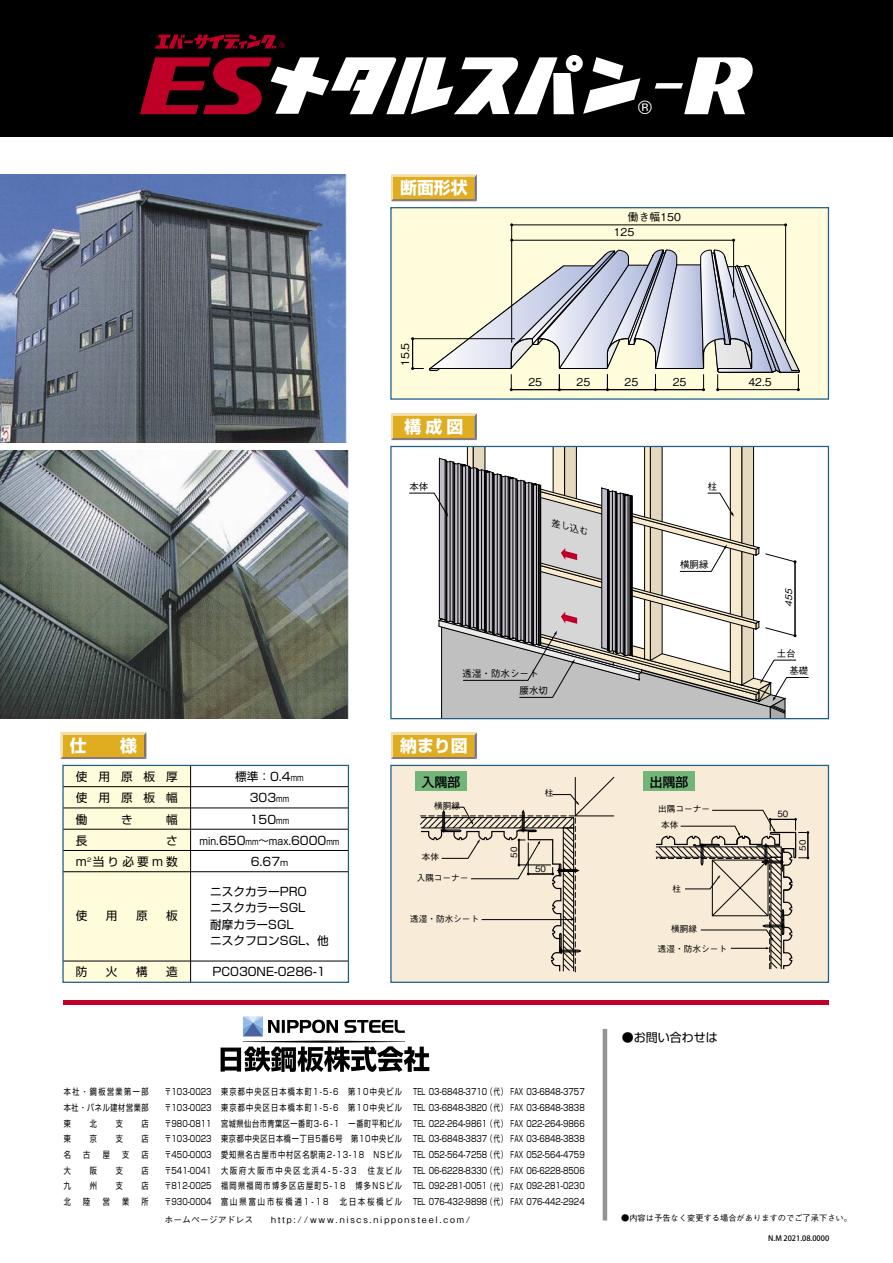
<style>
.page{position:relative;width:893px;height:1263px;background:#fff}
.page>*{position:absolute;margin:0;border:0;box-sizing:border-box;transform-origin:0 0}
.t1{font:18.6px "Helvetica";color:#fff}
.t2{font:700 16.8px "Shin Go Pro";color:#fff}
.t3{font:500 12.75px "Shin Go Pro";color:#000}
.t4{font:12px "Shin Go Pro";color:#000}
.t5{font:11.7px/21.3px "Shin Go Pro";color:#000}
.t6{font:500 10.8px "Gothic BBB Pr 6 N";color:#000}
.t7{font:500 9.45px/17.4px "Gothic BBB Pr 6 N";color:#000}
.t8{font:italic 500 9.15px "Gothic BBB Pr 6 N";color:#000;scale:1.04 1}
.t9{font:italic 500 9.15px "Gothic BBB Pr 6 N";color:#000}
.t10{font:8.85px/15.8px "Shin Go Pro";color:#000;text-align:justify;scale:.8 1}
.t11{font:8.85px/15.8px "Shin Go Pro";color:#000;text-align:justify;scale:.7 1}
.t12{font:500 8.85px "Gothic BBB Pro";letter-spacing:.2em;color:#000}
.t13{font:500 8.7px/15.1px "Gothic BBB Pr 6 N";color:#000}
.t14{font:500 8.25px "Gothic BBB Pro";color:#000}
.t15{font:7.8px "Helvetica";color:#be0027}
.t16{font:500 7.5px "Koz Go Pr 6 N";color:#000}
.s1{font-size:8.7px}
.s2{font-size:10.2px}
</style>
<div class="page">
<div style="left:63px;top:765px;width:128px;height:217px;background:#fffcdb"></div>
<div style="left:391px;top:765px;width:437px;height:217px;background:#f8ebd8"></div>
<div style="left:390px;top:765px;width:439px;height:218px;border:1px solid #216086"></div>
<div style="left:0;top:0;width:893px;height:136px;background:#000"></div>
<svg style="left:140px;top:55px;width:500px;height:59px"></svg>
<svg style="left:655px;top:57px;width:98px;height:57px"></svg>
<svg style="left:155px;top:35px;width:121px;height:14px"></svg>
<div style="left:391px;top:208px;width:437px;height:191px;background:#fffcdb"></div>
<hr style="left:190px;top:765px;width:1px;height:217px;background:#000">
<svg style="left:391px;top:732px;width:86px;height:27px"></svg>
<div style="left:393px;top:735px;width:81px;height:21px;background:#e0ad20"></div>
<svg style="left:60px;top:732px;width:86px;height:27px"></svg>
<div style="left:63px;top:735px;width:81px;height:21px;background:#e0ad20"></div>
<svg style="left:391px;top:174px;width:410px;height:266px"></svg>
<svg style="left:419px;top:776px;width:196px;height:197px"></svg>
<svg style="left:807px;top:831px;width:2px;height:28px"></svg>
<svg style="left:655px;top:810px;width:142px;height:160px"></svg>
<div style="left:416px;top:772px;width:51px;height:19px;background:#71b579"></div>
<div style="left:644px;top:772px;width:51px;height:19px;background:#71b579"></div>
<hr style="left:63px;top:786px;width:285px;height:1px;background:#000">
<hr style="left:63px;top:808px;width:285px;height:1px;background:#000">
<hr style="left:63px;top:829px;width:285px;height:1px;background:#000">
<hr style="left:63px;top:850px;width:285px;height:1px;background:#000">
<hr style="left:63px;top:871px;width:285px;height:1px;background:#000">
<hr style="left:63px;top:961px;width:285px;height:1px;background:#000">
<div style="left:62px;top:765px;width:287px;height:218px;border:1px solid #216086"></div>
<svg style="left:409px;top:446px;width:400px;height:273px"></svg>
<hr style="left:63px;top:1001px;width:765px;height:4px;background:#be0027">
<img style="left:0;top:174px;width:348px;height:268px">
<img style="left:0;top:451px;width:348px;height:268px">
<hr style="left:603px;top:1029px;width:4px;height:191px;background:#939393">
<svg style="left:221px;top:1016px;width:208px;height:56px"></svg>
<p class="t15" style="left:279px;top:40px;width:7px">®</p>
<h2 class="t2" style="left:400px;top:174px;width:69px">断面形状</h2>
<h1 class="t1" style="left:638px;top:93px;width:15px">®</h1>
<p class="t6" style="left:628px;top:208px;width:55px">働き幅150</p>
<p class="t6" style="left:614px;top:223px;width:22px">125</p>
<p class="t6" style="left:397px;top:366px;width:25px;rotate:-90deg">15.5</p>
<h2 class="t2" style="left:404px;top:413px;width:61px">構成図</h2>
<p class="t7" style="left:409px;top:477px;width:20px">本体</p>
<p class="t6" style="left:528px;top:373px;width:15px">25</p>
<p class="t6" style="left:577px;top:373px;width:15px">25</p>
<p class="t6" style="left:625px;top:373px;width:15px">25</p>
<p class="t6" style="left:673px;top:373px;width:15px">25</p>
<p class="t8" style="left:554px;top:515px;width:38px;rotate:15deg">差し込む</p>
<p class="t7" style="left:708px;top:477px;width:11px">柱</p>
<p class="t7" style="left:680px;top:555px;width:30px">横胴縁</p>
<p class="t7" style="left:463px;top:664px;width:77px">透湿・防水シート</p>
<h2 class="t2" style="left:70px;top:732px;width:69px">仕　　様</h2>
<h2 class="t2" style="left:400px;top:732px;width:69px">納まり図</h2>
<p class="t7" style="left:519px;top:681px;width:30px">腰水切</p>
<h3 class="t5" style="left:76px;top:765px;width:104px">使用原板厚</h3>
<h3 class="t3" style="left:422px;top:771px;width:40px">入隅部</h3>
<h3 class="t3" style="left:650px;top:771px;width:40px">出隅部</h3>
<h3 class="t5" style="left:76px;top:786px;width:104px">使用原板幅働</h3>
<h3 class="t5" style="left:200px;top:765px;width:141px;text-align:center">標準：0.4<span class="s1">mm<br></span>303<span class="s1">mm<br></span>150<span class="s1">mm<br></span><span class="s2">min</span>.650<span class="s1">mm</span>～<span class="s2">max</span>.6000<span class="s1">mm<br></span>6.67<span class="s1">m</span></h3>
<p class="t13" style="left:545px;top:785px;width:10px">柱</p>
<p class="t13" style="left:434px;top:798px;width:27px">横胴縁</p>
<p class="t13" style="left:661px;top:801px;width:50px;text-indent:-3px">出隅コーナー本体</p>
<h3 class="t5" style="left:121px;top:807px;width:13px">き</h3>
<h3 class="t5" style="left:166px;top:807px;width:13px">幅</h3>
<h3 class="t5" style="left:76px;top:828px;width:104px;text-align:right">さ<br>m<sup>2</sup>当り必要m数</h3>
<h3 class="t5" style="left:76px;top:828px;width:13px">長</h3>
<p class="t13" style="left:506px;top:858px;width:12px;rotate:-90deg">50</p>
<p class="t13" style="left:422px;top:849px;width:19px">本体</p>
<p class="t13" style="left:417px;top:870px;width:53px">入隅コーナー</p>
<p class="t13" style="left:410px;top:910px;width:70px">透湿・防水シート</p>
<p class="t13" style="left:535px;top:861px;width:12px">50</p>
<p class="t13" style="left:673px;top:880px;width:10px">柱</p>
<p class="t13" style="left:671px;top:921px;width:27px">横胴縁</p>
<p class="t13" style="left:658px;top:940px;width:70px">透湿・防水シート</p>
<h3 class="t5" style="left:210px;top:882px;width:120px;line-height:16.5px">ニスクカラーPRO<br>ニスクカラーSGL<br>耐摩カラーSGL<br>ニスクフロンSGL、他</h3>
<h3 class="t5" style="left:76px;top:904px;width:13px">使</h3>
<h3 class="t5" style="left:106px;top:904px;width:13px">用</h3>
<h3 class="t5" style="left:136px;top:904px;width:13px">原</h3>
<h3 class="t5" style="left:166px;top:904px;width:13px">板</h3>
<h3 class="t5" style="left:76px;top:959px;width:13px">防</h3>
<h3 class="t5" style="left:106px;top:959px;width:13px">火</h3>
<h3 class="t5" style="left:136px;top:959px;width:13px">構</h3>
<h3 class="t5" style="left:166px;top:959px;width:13px">造</h3>
<h3 class="t5" style="left:213px;top:959px;width:114px">PC030NE-0286-1</h3>
<p class="t10" style="left:64px;top:1083px;width:108px">本社・鋼板営業第一部本社・パネル建材営業部東</p>
<p class="t10" style="left:90px;top:1114px;width:10px">北</p>
<p class="t10" style="left:116px;top:1114px;width:10px">支</p>
<p class="t10" style="left:142px;top:1114px;width:10px">店</p>
<p class="t10" style="left:64px;top:1130px;width:10px">東</p>
<p class="t10" style="left:90px;top:1130px;width:10px">京</p>
<p class="t10" style="left:116px;top:1130px;width:10px">支</p>
<p class="t10" style="left:142px;top:1130px;width:10px">店</p>
<p class="t10" style="left:64px;top:1146px;width:10px">名</p>
<p class="t10" style="left:83px;top:1146px;width:10px">古</p>
<p class="t10" style="left:103px;top:1146px;width:10px">屋</p>
<p class="t10" style="left:122px;top:1146px;width:10px">支</p>
<p class="t10" style="left:142px;top:1146px;width:10px">店</p>
<p class="t10" style="left:64px;top:1161px;width:10px">大</p>
<p class="t10" style="left:90px;top:1161px;width:10px">阪</p>
<p class="t10" style="left:116px;top:1161px;width:10px">支</p>
<p class="t10" style="left:142px;top:1161px;width:10px">店</p>
<p class="t10" style="left:64px;top:1177px;width:10px">九</p>
<p class="t10" style="left:90px;top:1177px;width:10px">州</p>
<p class="t10" style="left:116px;top:1177px;width:10px">支</p>
<p class="t10" style="left:142px;top:1177px;width:10px">店</p>
<p class="t10" style="left:64px;top:1193px;width:10px">北</p>
<p class="t10" style="left:83px;top:1193px;width:10px">陸</p>
<p class="t10" style="left:103px;top:1193px;width:10px">営</p>
<p class="t10" style="left:122px;top:1193px;width:10px">業</p>
<p class="t10" style="left:142px;top:1193px;width:10px">所</p>
<p class="t10" style="left:164px;top:1083px;width:60px">〒103-0023〒103-0023〒980-0811〒103-0023〒450-0003〒541-0041〒812-0025〒930-0004</p>
<p class="t10" style="left:221px;top:1083px;width:228px">東京都中央区日本橋本町1-5-6　第10中央ビル東京都中央区日本橋本町1-5-6　第10中央ビル宮城県仙台市青葉区一番町3-６-１　一番町平和ビル東京都中央区日本橋一丁目5番6号　第10中央ビル愛知県名古屋市中村区名駅南2-13-18　NSビル大阪府大阪市中央区北浜4-5-33　住友ビル福岡県福岡市博多区店屋町5-18　博多NSビル富山県富山市桜橋通1-18　北日本桜橋ビル</p>
<p class="t11" style="left:413px;top:1083px;width:247px">TEL 03-6848-3710（代） FAX 03-6848-3757<br>TEL 03-6848-3820（代） FAX 03-6848-3838<br>TEL 022-264-9861（代） FAX 022-264-9866<br>TEL 03-6848-3837（代） FAX 03-6848-3838<br>TEL 052-564-7258（代） FAX 052-564-4759<br>TEL 06-6228-8330（代） FAX 06-6228-8506<br>TEL 092-281-0051（代） FAX 092-281-0230<br>TEL 076-432-9898（代） FAX 076-442-2924</p>
<h3 class="t4" style="left:622px;top:1028px;width:97px">●お問い合わせは</h3>
<p class="t6" style="left:748px;top:373px;width:25px">42.5</p>
<p class="t9" style="left:781px;top:607px;width:22px;rotate:-90deg">455</p>
<p class="t7" style="left:789px;top:644px;width:20px;text-indent:-13px">土台<br>基礎</p>
<p class="t13" style="left:777px;top:806px;width:12px">50</p>
<p class="t13" style="left:794px;top:850px;width:12px;rotate:-90deg">50</p>
<p class="t12" style="left:164px;top:1212px;width:307px">ホームページアドレス　　http://www.niscs.nipponsteel.com/</p>
<p class="t14" style="left:621px;top:1211px;width:232px">●内容は予告なく変更する場合がありますのでご了承下さい。</p>
<p class="t16" style="left:768px;top:1234px;width:62px">N.M 2021.08.0000</p>
</div>
